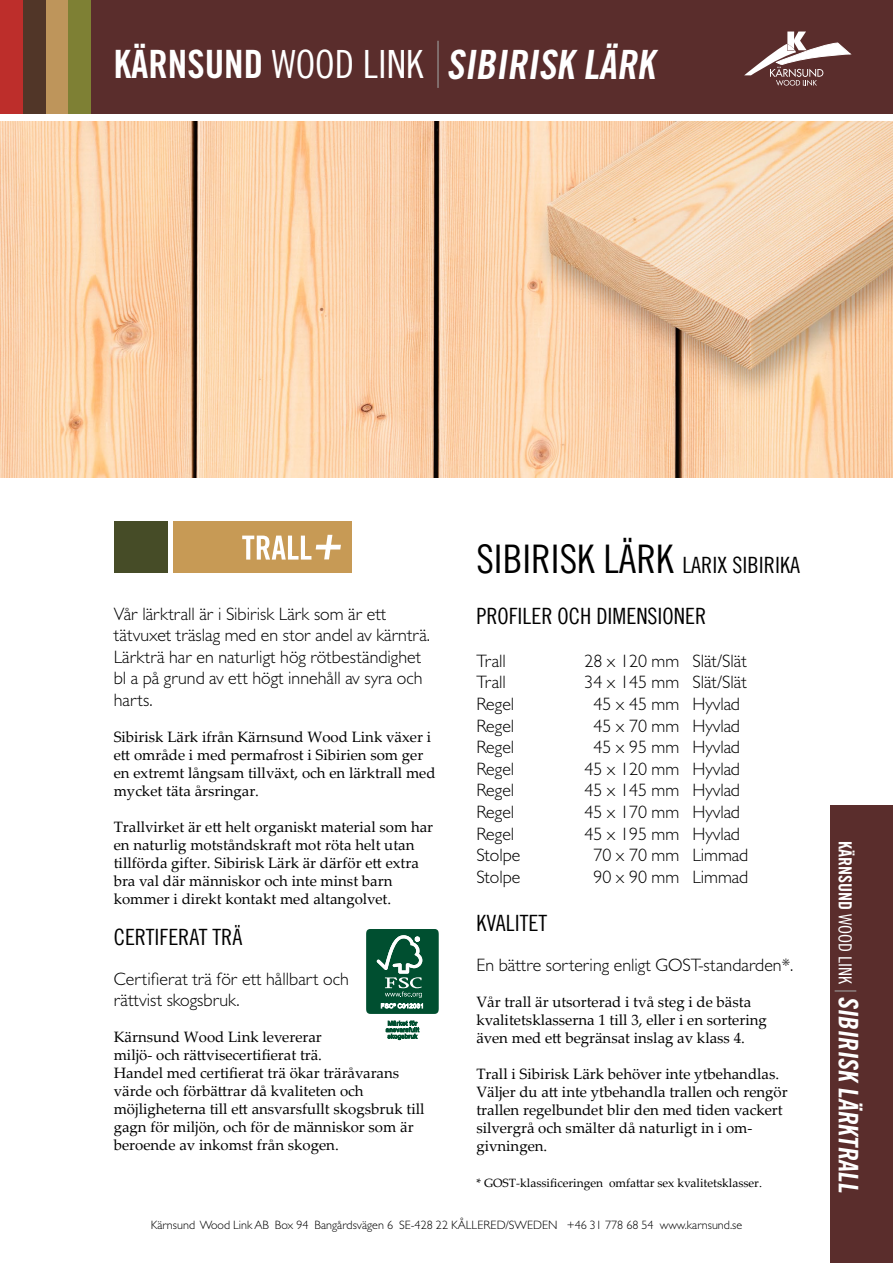
<style>
.page{position:relative;width:893px;height:1263px;background:#fff}
.page>*{position:absolute;margin:0;border:0;box-sizing:border-box;transform-origin:0 0}
.t1{font:40.35px "Trade Gothic LT Pro Bd Cn 20";color:#fff}
.t2{font:39px "Trade Gothic LT Pro Bd Cn 20";color:#fff}
.t3{font:27px "Trade Gothic LT Pro Bd Cn 20";color:#fff}
.t4{font:22.5px "Trade Gothic LT Cond Eighteen";color:#000}
.t5{font:300 18px/21.6px "Gill Sans MT Pro";color:#000}
.t6{font:18px "Trade Gothic LT Pro Bd Cn 20";color:#fff}
.t7{font:15px/18px "Palatino Linotype";color:#000}
.t8{font:300 12.15px "Gill Sans MT Pro";color:#000}
.t9{font:12px "Palatino Linotype";color:#000}
.s1{font-family:"Trade Gothic LT Cond Eighteen"}
.s2{font-size:39.45px}
</style>
<div class="page">
<div style="left:830px;top:806px;width:63px;height:457px;background:#5a2d2c"></div>
<svg style="left:835px;top:990px;width:21px;height:1px"></svg>
<img style="left:0;top:122px;width:893px;height:356px">
<div style="left:89px;top:0;width:804px;height:113px;background:#5a2d2c"></div>
<div style="left:0;top:0;width:23px;height:113px;background:#bd2e2b"></div>
<div style="left:23px;top:0;width:23px;height:113px;background:#513628"></div>
<div style="left:46px;top:0;width:22px;height:113px;background:#be955b"></div>
<div style="left:68px;top:0;width:23px;height:113px;background:#7e8034"></div>
<svg style="left:744px;top:32px;width:106px;height:54px"></svg>
<hr style="left:437px;top:41px;width:2px;height:47px;background:#9d9d9c">
<div style="left:173px;top:521px;width:179px;height:52px;background:#c79a55"></div>
<div style="left:114px;top:521px;width:55px;height:52px;background:#464c27"></div>
<svg style="left:242px;top:535px;width:99px;height:25px"></svg>
<div style="left:366px;top:929px;width:73px;height:85px;background:#004f30;border-radius:4px"></div>
<div style="left:367px;top:929px;width:71px;height:84px;border:1px solid #004f30;border-radius:5px"></div>
<svg style="left:377px;top:935px;width:46px;height:73px"></svg>
<svg style="left:386px;top:1020px;width:33px;height:20px"></svg>
<p class="t2" style="left:114px;top:41px;width:311px">KÄRNSUND <span class="s1">WOOD LINK</span></p>
<p class="t1" style="left:446px;top:40px;width:217px">SIBIRISK LÄRK</p>
<p class="t5" style="left:114px;top:602px;width:318px">Vår lärktrall är i Sibirisk Lärk som är ett tätvuxet träslag med en stor andel av kärnträ.<br>Lärkträ har en naturligt hög rötbeständighet bl a på grund av ett högt innehåll av syra och harts.</p>
<p class="t7" style="left:114px;top:727px;width:323px">Sibirisk Lärk ifrån Kärnsund Wood Link växer i ett område i med permafrost i Sibirien som ger en extremt långsam tillväxt, och en lärktrall med mycket täta årsringar.</p>
<p class="t7" style="left:114px;top:817px;width:321px">Trallvirket är ett helt organiskt material som har en naturlig motståndskraft mot röta helt utan tillförda gifter. Sibirisk Lärk är därför ett extra bra val där människor och inte minst barn</p>
<p class="t7" style="left:114px;top:889px;width:279px">kommer i direkt kontakt med altangolvet.</p>
<p class="t4" style="left:114px;top:924px;width:130px">CERTIFERAT TRÄ</p>
<p class="t5" style="left:114px;top:967px;width:237px">Certifierat trä för ett hållbart och</p>
<p class="t5" style="left:114px;top:989px;width:127px">rättvist skogsbruk.</p>
<p class="t7" style="left:114px;top:1027px;width:210px">Kärnsund Wood Link levererar</p>
<p class="t7" style="left:114px;top:1045px;width:210px">miljö- och rättvisecertifierat trä.</p>
<p class="t7" style="left:114px;top:1063px;width:287px">Handel med certifierat trä ökar träråvarans värde och förbättrar då kvaliteten och</p>
<p class="t7" style="left:114px;top:1099px;width:312px">möjligheterna till ett ansvarsfullt skogsbruk till gagn för miljön, och för de människor som är</p>
<p class="t7" style="left:114px;top:1135px;width:226px">beroende av inkomst från skogen.</p>
<p class="t4" style="left:476px;top:552px;width:325px"><span class="s2">SIBIRISK LÄRK</span> LARIX SIBIRIKA</p>
<p class="t4" style="left:476px;top:602px;width:231px">PROFILER OCH DIMENSIONER</p>
<p class="t5" style="left:476px;top:650px;width:31px">Trall</p>
<p class="t5" style="left:584px;top:650px;width:164px">28 x 120 mm Slät/Slät</p>
<p class="t5" style="left:476px;top:671px;width:31px">Trall</p>
<p class="t5" style="left:584px;top:671px;width:164px">34 x 145 mm Slät/Slät</p>
<p class="t5" style="left:476px;top:693px;width:39px">Regel</p>
<p class="t5" style="left:593px;top:693px;width:148px">45 x 45 mm Hyvlad</p>
<p class="t5" style="left:476px;top:714px;width:39px">Regel</p>
<p class="t5" style="left:593px;top:714px;width:148px">45 x 70 mm Hyvlad</p>
<p class="t5" style="left:476px;top:736px;width:39px">Regel</p>
<p class="t5" style="left:593px;top:736px;width:148px">45 x 95 mm Hyvlad</p>
<p class="t5" style="left:476px;top:758px;width:39px">Regel</p>
<p class="t5" style="left:584px;top:758px;width:157px">45 x 120 mm Hyvlad</p>
<p class="t5" style="left:476px;top:779px;width:39px">Regel</p>
<p class="t5" style="left:584px;top:779px;width:157px">45 x 145 mm Hyvlad</p>
<p class="t5" style="left:476px;top:801px;width:39px">Regel</p>
<p class="t5" style="left:584px;top:801px;width:157px">45 x 170 mm Hyvlad</p>
<p class="t5" style="left:476px;top:822px;width:39px">Regel</p>
<p class="t5" style="left:584px;top:822px;width:157px">45 x 195 mm Hyvlad</p>
<p class="t5" style="left:476px;top:844px;width:46px">Stolpe</p>
<p class="t5" style="left:593px;top:844px;width:156px">70 x 70 mm Limmad</p>
<p class="t5" style="left:476px;top:866px;width:46px">Stolpe</p>
<p class="t5" style="left:593px;top:866px;width:156px">90 x 90 mm Limmad</p>
<p class="t4" style="left:476px;top:910px;width:72px">KVALITET</p>
<p class="t5" style="left:476px;top:954px;width:318px">En bättre sortering enligt GOST-standarden*.</p>
<p class="t7" style="left:476px;top:992px;width:292px">Vår trall är utsorterad i två steg i de bästa kvalitetsklasserna 1 till 3, eller i en sortering även med ett begränsat inslag av klass 4.</p>
<p class="t7" style="left:476px;top:1064px;width:313px">Trall i Sibirisk Lärk behöver inte ytbehandlas.<br>Väljer du att inte ytbehandla trallen och rengör trallen regelbundet blir den med tiden vackert silvergrå och smälter då naturligt in i om-</p>
<p class="t7" style="left:476px;top:1136px;width:73px">givningen.</p>
<p class="t9" style="left:476px;top:1174px;width:287px">* GOST-klassificeringen omfattar sex kvalitetsklasser.</p>
<p class="t8" style="left:151px;top:1217px;width:593px">Kärnsund Wood Link AB Box 94 Bangårdsvägen 6 SE-428 22 KÅLLERED/SWEDEN +46 31 778 68 54 www.karnsund.se</p>
<p class="t6" style="left:856px;top:841px;width:145px;rotate:90deg">KÄRNSUND <span class="s1">WOOD LINK</span></p>
<p class="t3" style="left:865px;top:995px;width:203px;rotate:90deg">SIBIRISK LÄRKTRALL</p>
</div>
